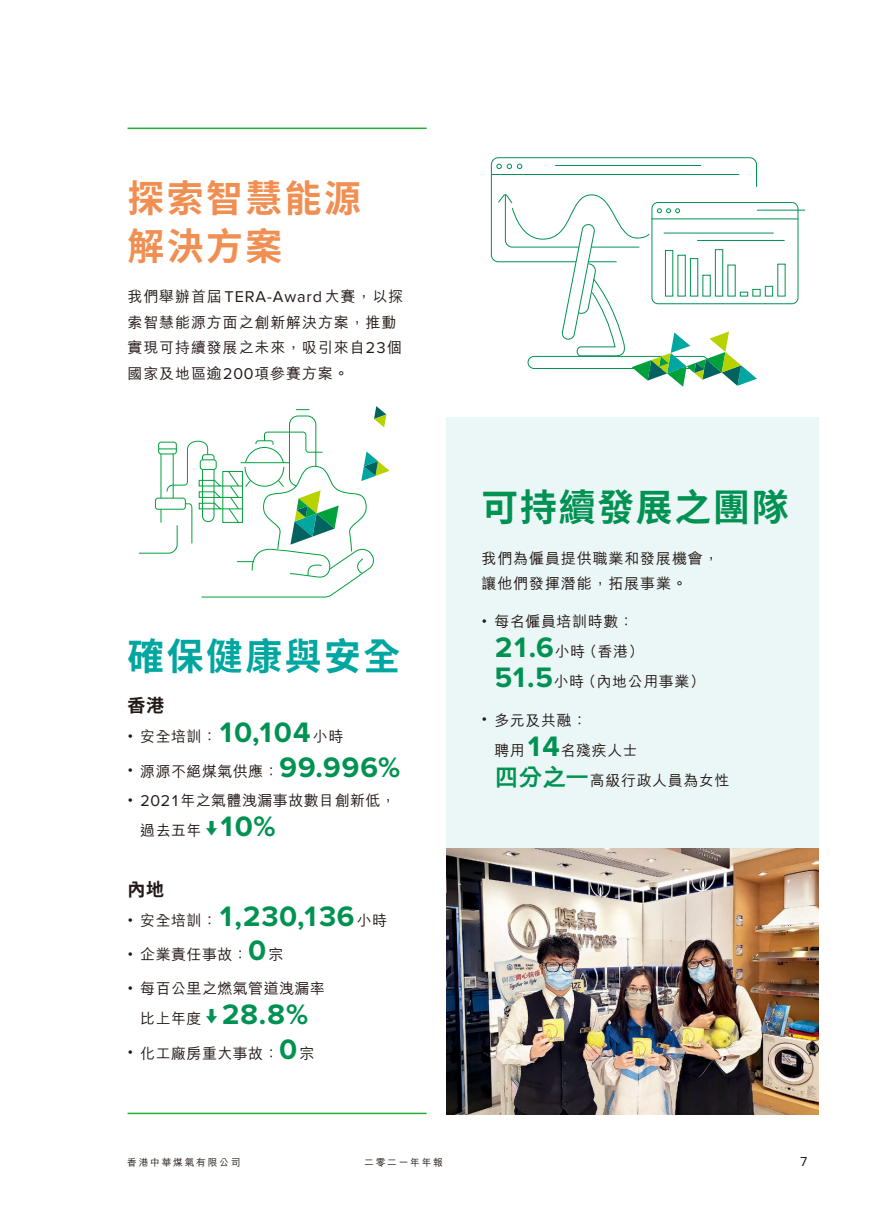
<style>
.page{position:relative;width:893px;height:1212px;background:#fff}
.page>*{position:absolute;margin:0;border:0;box-sizing:border-box;transform-origin:0 0}
.t1{font:700 37.5px/48px "Noto Sans HK";letter-spacing:.07em;color:#f18f52}
.t2{font:700 37.5px "Noto Sans HK";letter-spacing:.05em;color:#009252}
.t3{font:700 37.5px "Noto Sans HK";letter-spacing:.07em;color:#00a6a0}
.t4{font:700 29.1px "Proxima Nova";letter-spacing:.005em;color:#009252}
.t5{font:700 18px "Noto Sans HK";color:#231916}
.t6{font:500 15px/30px "M Hei HK";letter-spacing:.04em;color:#231916}
.t7{font:500 15px/25.5px "M Hei HK";letter-spacing:.06em;color:#231916}
.t8{font:13.5px "Proxima Nova";color:#231916}
.t9{font:500 9.75px "M Hei HK";letter-spacing:.18em;color:#231916}
.s1{font-family:"Proxima Nova";font-weight:400;font-size:16.2px}
.s2{font-family:"Proxima Nova";font-weight:700;font-size:29.1px;color:#009252}
.s3{font-family:"Proxima Nova";font-weight:700;font-size:27px;color:#009252}
.s4{font-weight:400;font-size:16.2px;color:#231916}
.s5{font-family:"M Hei HK";font-weight:500;font-size:15px;color:#231916}
.s6{font-size:27px}
.s7{font-weight:800;font-size:24px;color:#009252}
</style>
<div class="page">
<div style="left:651px;top:202px;width:147px;height:102px;border:1px solid #009252;border-radius:6px"></div>
<hr style="left:757px;top:210px;width:48px;height:1px;background:#009252">
<hr style="left:664px;top:233px;width:110px;height:1px;background:#009252">
<hr style="left:697px;top:240px;width:88px;height:1px;background:#009252">
<hr style="left:651px;top:219px;width:147px;height:1px;background:#009252">
<div style="left:765px;top:286px;width:8px;height:10px;border:1px solid #009252"></div>
<div style="left:752px;top:289px;width:8px;height:7px;border:1px solid #009252"></div>
<div style="left:446px;top:417px;width:373px;height:453px;background:#ebf6f6"></div>
<hr style="left:128px;top:1113px;width:299px;height:1px;background:#23ac39">
<img style="left:446px;top:848px;width:373px;height:266px">
<hr style="left:128px;top:128px;width:299px;height:1px;background:#23ac39">
<svg style="left:138px;top:406px;width:252px;height:192px"></svg>
<svg style="left:491px;top:157px;width:266px;height:230px"></svg>
<h1 class="t1" style="left:128px;top:175px;width:235px">探索智慧能源解決方案</h1>
<p class="t7" style="left:128px;top:283px;width:277px">我們舉辦首屆 <span class="s1">TERA-Award</span> 大賽，以探索智慧能源方面之創新解決方案，推動實現可持續發展之未來，吸引來自<span class="s1">23</span>個國家及地區逾<span class="s1">200</span>項參賽方案。</p>
<h1 class="t3" style="left:128px;top:635px;width:274px">確保健康與安全</h1>
<p class="t5" style="left:128px;top:696px;width:38px">香港</p>
<p class="t6" style="left:128px;top:720px;width:217px"><span class="s1">•</span> 安全培訓：<span class="s2">10,104</span>小時</p>
<p class="t6" style="left:128px;top:755px;width:274px"><span class="s1">•</span> 源源不絕煤氣供應：<span class="s2">99.996%</span></p>
<p class="t6" style="left:140px;top:784px;width:257px;text-indent:-13px"><span class="s1">• 2021</span>年之氣體洩漏事故數目創新低，過去五年<span class="s3">↓</span><span class="s2">10%</span></p>
<p class="t5" style="left:128px;top:879px;width:38px">內地</p>
<h2 class="t4" style="left:128px;top:894px;width:261px"><span class="s4">•</span> <span class="s5">安全培訓：</span>1,230,136<span class="s5">小時</span></h2>
<p class="t6" style="left:128px;top:938px;width:157px"><span class="s1">•</span> 企業責任事故：<span class="s2">0</span>宗</p>
<p class="t6" style="left:128px;top:972px;width:199px"><span class="s1">•</span> 每百公里之燃氣管道洩漏率</p>
<h2 class="t4" style="left:140px;top:993px;width:169px"><span class="s5">比上年度</span><span class="s6">↓</span>28.8%</h2>
<p class="t6" style="left:128px;top:1037px;width:188px"><span class="s1">•</span> 化工廠房重大事故：<span class="s2">0</span>宗</p>
<h1 class="t2" style="left:482px;top:486px;width:308px">可持續發展之團隊</h1>
<p class="t7" style="left:482px;top:544px;width:239px">我們為僱員提供職業和發展機會，讓他們發揮潛能，拓展事業。</p>
<p class="t6" style="left:494px;top:605px;width:212px;text-indent:-13px"><span class="s1">•</span> 每名僱員培訓時數：<br><span class="s2">21.6</span>小時（香港）<br><span class="s2">51.5</span>小時（內地公用事業）</p>
<p class="t6" style="left:494px;top:704px;width:237px;text-indent:-13px"><span class="s1">•</span> 多元及共融：<br>聘用<span class="s2">14</span>名殘疾人士<br><span class="s7">四分之一</span>高級行政人員為女性</p>
<p class="t9" style="left:127px;top:1156px;width:115px">香港中華煤氣有限公司</p>
<p class="t9" style="left:364px;top:1156px;width:80px">二零二一年年報</p>
<p class="t8" style="left:800px;top:1151px;width:10px">7</p>
</div>
